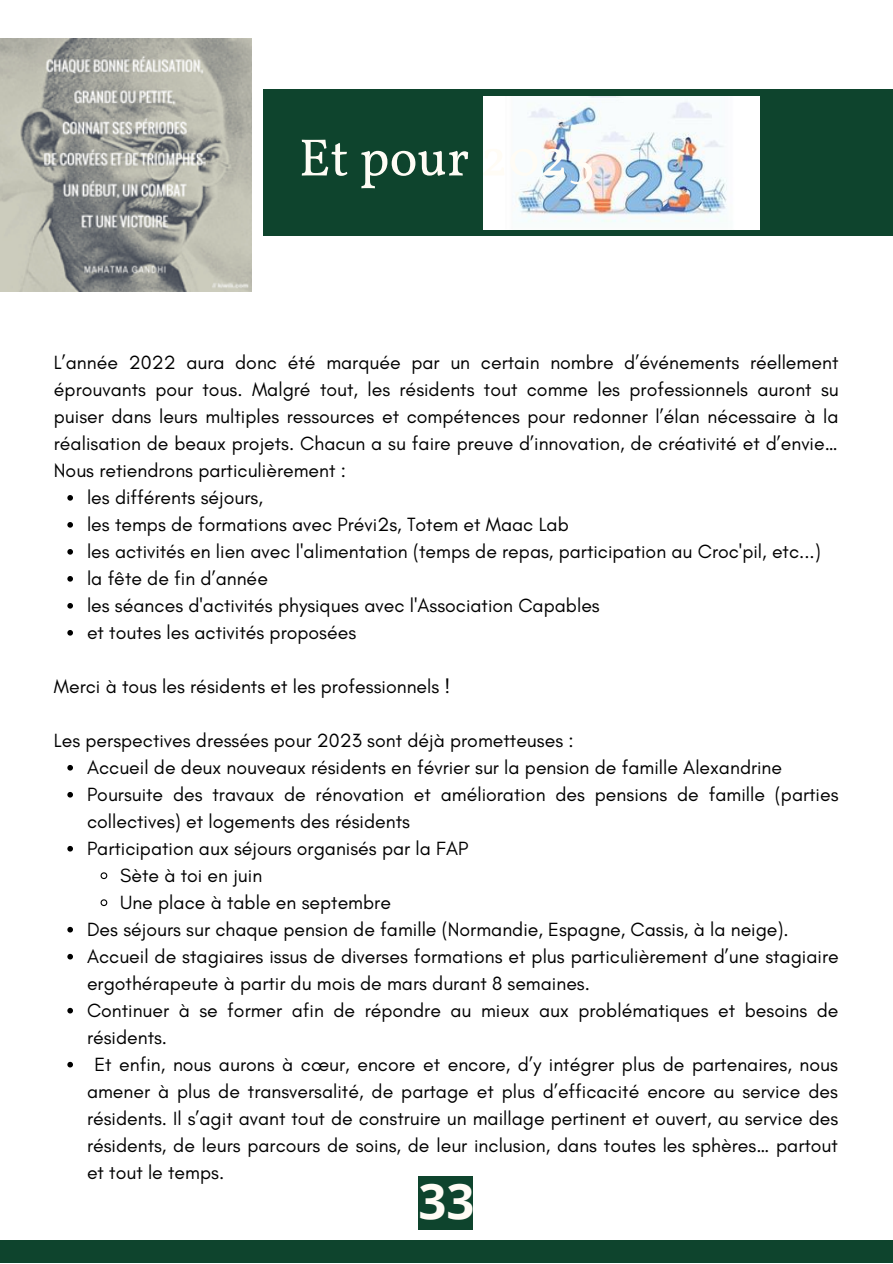
<style>
.page{position:relative;width:893px;height:1264px;background:#fff}
.page>*{position:absolute;margin:0;border:0;box-sizing:border-box;transform-origin:0 0}
.t1{font:52.5px "Vollkorn";color:#fffcf5}
.t2{font:700 49.05px "Open Sans";color:#fffcf5}
.t3{font:19.5px/27px "Glacial Indifference";color:#000}
</style>
<div class="page">
<div style="left:0;top:1240px;width:892px;height:22px;background:#0e442d"></div>
<div style="left:263px;top:89px;width:629px;height:146px;background:#0e442d"></div>
<div style="left:418px;top:1176px;width:54px;height:53px;background:#0e442d"></div>
<svg style="left:67px;top:495px;width:6px;height:5px"></svg>
<svg style="left:67px;top:522px;width:6px;height:5px"></svg>
<svg style="left:67px;top:549px;width:6px;height:5px"></svg>
<svg style="left:67px;top:576px;width:6px;height:5px"></svg>
<svg style="left:67px;top:603px;width:6px;height:5px"></svg>
<svg style="left:67px;top:630px;width:6px;height:5px"></svg>
<svg style="left:67px;top:765px;width:6px;height:5px"></svg>
<svg style="left:67px;top:792px;width:6px;height:5px"></svg>
<svg style="left:67px;top:846px;width:6px;height:5px"></svg>
<svg style="left:100px;top:872px;width:8px;height:8px"></svg>
<svg style="left:100px;top:899px;width:8px;height:7px"></svg>
<svg style="left:67px;top:926px;width:6px;height:6px"></svg>
<svg style="left:67px;top:953px;width:6px;height:6px"></svg>
<svg style="left:67px;top:1007px;width:6px;height:6px"></svg>
<svg style="left:67px;top:1061px;width:6px;height:6px"></svg>
<img style="left:483px;top:96px;width:277px;height:133px">
<img style="left:0;top:38px;width:252px;height:253px">
<h1 class="t1" style="left:299px;top:125px;width:297px">Et pour 2023</h1>
<p class="t3" style="left:54px;top:349px;width:786px;text-align:justify">L’année 2022 aura donc été marquée par un certain nombre d’événements réellement éprouvants pour tous. Malgré tout, les résidents tout comme les professionnels auront su puiser dans leurs multiples ressources et compétences pour redonner l’élan nécessaire à la réalisation de beaux projets. Chacun a su faire preuve d’innovation, de créativité et d’envie… Nous retiendrons particulièrement :</p>
<p class="t3" style="left:87px;top:483px;width:735px">les différents séjours,<br>les temps de formations avec Prévi2s, Totem et Maac Lab<br>les activités en lien avec l'alimentation (temps de repas, participation au Croc'pil, etc...) la fête de fin d’année<br>les séances d'activités physiques avec l'Association Capables<br>et toutes les activités proposées</p>
<p class="t3" style="left:54px;top:672px;width:398px">Merci à tous les résidents et les professionnels !</p>
<p class="t3" style="left:54px;top:726px;width:521px">Les perspectives dressées pour 2023 sont déjà prometteuses :</p>
<p class="t3" style="left:87px;top:753px;width:696px">Accueil de deux nouveaux résidents en février sur la pension de famille Alexandrine</p>
<p class="t3" style="left:87px;top:780px;width:753px">Poursuite des travaux de rénovation et amélioration des pensions de famille (parties</p>
<p class="t3" style="left:87px;top:807px;width:324px">collectives) et logements des résidents</p>
<p class="t3" style="left:87px;top:834px;width:383px">Participation aux séjours organisés par la FAP</p>
<p class="t3" style="left:120px;top:861px;width:144px">Sète à toi en juin</p>
<p class="t3" style="left:120px;top:888px;width:272px">Une place à table en septembre</p>
<p class="t3" style="left:87px;top:915px;width:703px">Des séjours sur chaque pension de famille (Normandie, Espagne, Cassis, à la neige).</p>
<p class="t3" style="left:87px;top:942px;width:753px">Accueil de stagiaires issus de diverses formations et plus particulièrement d’une stagiaire</p>
<p class="t3" style="left:87px;top:969px;width:504px">ergothérapeute à partir du mois de mars durant 8 semaines.</p>
<p class="t3" style="left:87px;top:996px;width:753px">Continuer à se former afin de répondre au mieux aux problématiques et besoins de</p>
<p class="t3" style="left:87px;top:1023px;width:82px">résidents.</p>
<p class="t3" style="left:94px;top:1050px;width:744px">Et enfin, nous aurons à cœur, encore et encore, d’y intégrer plus de partenaires, nous</p>
<p class="t3" style="left:87px;top:1077px;width:752px">amener à plus de transversalité, de partage et plus d’efficacité encore au service des</p>
<p class="t3" style="left:87px;top:1104px;width:752px">résidents. Il s’agit avant tout de construire un maillage pertinent et ouvert, au service des</p>
<p class="t3" style="left:87px;top:1131px;width:752px">résidents, de leurs parcours de soins, de leur inclusion, dans toutes les sphères… partout</p>
<p class="t3" style="left:87px;top:1158px;width:139px">et tout le temps.</p>
<h2 class="t2" style="left:418px;top:1166px;width:57px">33</h2>
</div>
